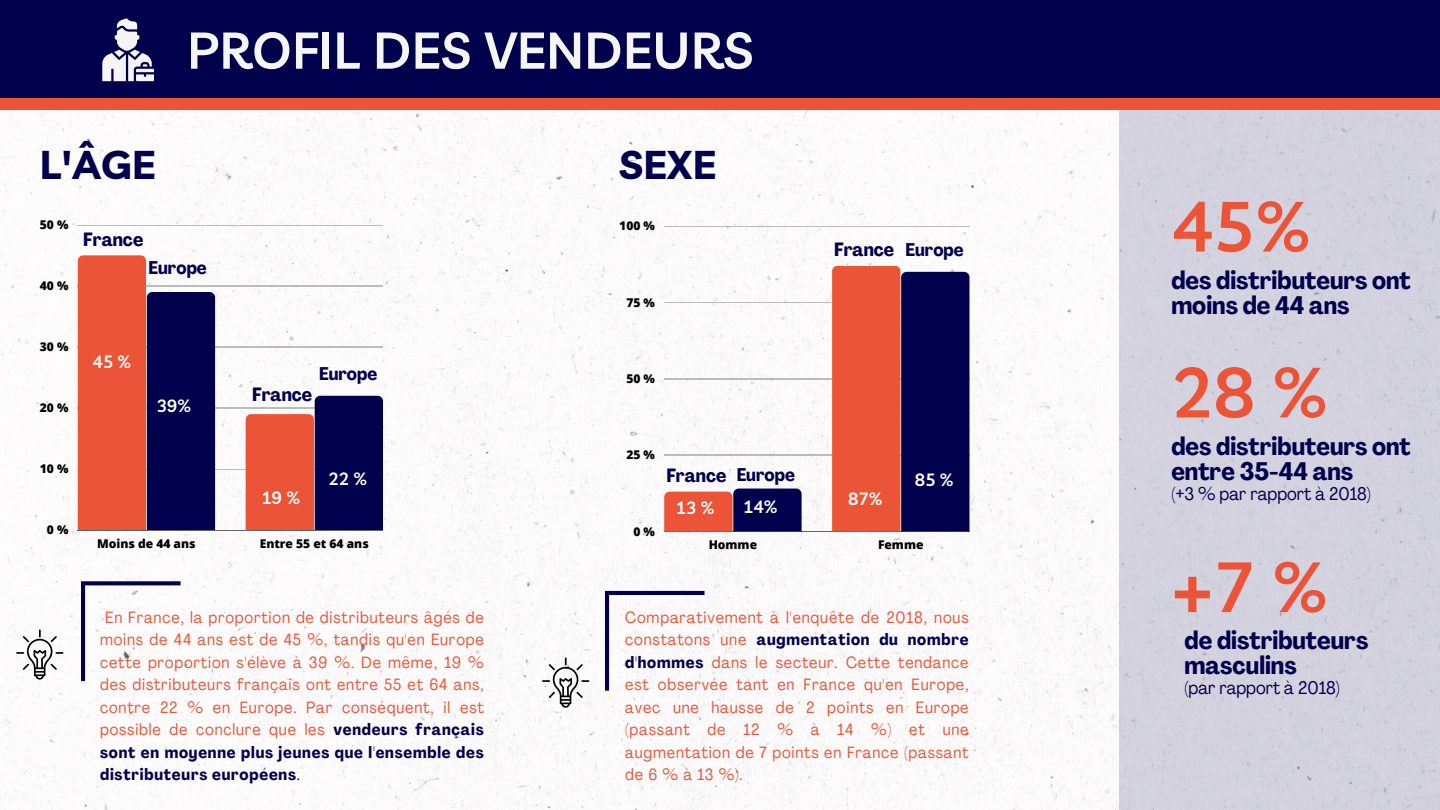
<style>
.page{position:relative;width:1440px;height:810px;background:#fff}
.page>*{position:absolute;margin:0;border:0;box-sizing:border-box;transform-origin:0 0}
.t1{font:600 70px "Livvic";color:#eb5436}
.t2{font:600 51px "Livvic";letter-spacing:.01em;color:#f5f5f5}
.t3{font:700 40px "Livvic";letter-spacing:.01em;color:#00004d}
.t4{font:700 condensed 25px/24.8px "Agrandir";color:#00004d}
.t5{font:700 condensed 18.9px "Agrandir";color:#00004d}
.t6{font:700 condensed 18.1px "Agrandir";color:#00004d}
.t7{font:condensed 18px "Agrandir";color:#00004d}
.t8{font:600 17.3px "Livvic";color:#fff}
.t9{font:condensed 16.1px/22.5px "Agrandir";letter-spacing:.05em;color:#eb5436;text-align:justify}
.t10{font:800 12.1px "Open Sans";color:#000}
.s1{font-weight:700;color:#00004d}
.s2{color:#00004d}
</style>
<div class="page">
<img style="left:0;top:110px;width:1120px;height:700px">
<div style="left:0;top:0;width:1440px;height:110px;background:#eb5436"></div>
<div style="left:0;top:0;width:1440px;height:98px;background:#00004d"></div>
<hr style="left:78px;top:225px;width:305px;height:1px;background:#000">
<hr style="left:78px;top:286px;width:305px;height:1px;background:#000">
<hr style="left:78px;top:347px;width:305px;height:1px;background:#000">
<hr style="left:78px;top:408px;width:305px;height:1px;background:#000">
<hr style="left:78px;top:469px;width:305px;height:1px;background:#000">
<hr style="left:78px;top:530px;width:305px;height:1px;background:#000">
<svg style="left:78px;top:255px;width:137px;height:275px;background:#863b4e"></svg>
<svg style="left:246px;top:396px;width:137px;height:134px;background:#76354f"></svg>
<svg style="left:102px;top:18px;width:52px;height:63px"></svg>
<svg style="left:16px;top:629px;width:47px;height:51px"></svg>
<hr style="left:664px;top:226px;width:305px;height:1px;background:#000">
<hr style="left:664px;top:302px;width:305px;height:1px;background:#000">
<hr style="left:664px;top:379px;width:305px;height:1px;background:#000">
<hr style="left:664px;top:455px;width:305px;height:1px;background:#000">
<hr style="left:664px;top:531px;width:305px;height:1px;background:#000">
<svg style="left:664px;top:489px;width:138px;height:42px;background:#77314a"></svg>
<svg style="left:832px;top:266px;width:137px;height:265px;background:#792e44"></svg>
<svg style="left:542px;top:658px;width:47px;height:50px"></svg>
<svg style="left:81px;top:581px;width:100px;height:100px"></svg>
<svg style="left:399px;top:672px;width:46px;height:73px"></svg>
<svg style="left:605px;top:591px;width:100px;height:100px"></svg>
<svg style="left:923px;top:681px;width:46px;height:73px"></svg>
<div style="left:1120px;top:110px;width:320px;height:700px;background:#d4d2df"></div>
<p class="t2" style="left:187px;top:17px;width:568px">PROFIL DES VENDEURS</p>
<p class="t3" style="left:40px;top:138px;width:117px">L'ÂGE</p>
<p class="t3" style="left:619px;top:138px;width:98px">SEXE</p>
<p class="t10" style="left:40px;top:216px;width:30px">50 %</p>
<p class="t10" style="left:40px;top:277px;width:30px">40 %</p>
<p class="t5" style="left:83px;top:231px;width:62px">France</p>
<p class="t6" style="left:149px;top:261px;width:60px">Europe</p>
<p class="t10" style="left:40px;top:338px;width:30px">30 %</p>
<p class="t10" style="left:40px;top:399px;width:30px">20 %</p>
<p class="t8" style="left:93px;top:350px;width:40px">45 %</p>
<p class="t8" style="left:157px;top:395px;width:36px">39%</p>
<p class="t10" style="left:40px;top:460px;width:30px">10 %</p>
<p class="t10" style="left:47px;top:521px;width:23px">0 %</p>
<p class="t5" style="left:252px;top:386px;width:62px">France</p>
<p class="t6" style="left:319px;top:366px;width:60px">Europe</p>
<p class="t8" style="left:262px;top:486px;width:40px">19 %</p>
<p class="t8" style="left:328px;top:467px;width:40px">22 %</p>
<p class="t10" style="left:619px;top:217px;width:37px">100 %</p>
<p class="t10" style="left:626px;top:294px;width:30px">75 %</p>
<p class="t10" style="left:626px;top:370px;width:30px">50 %</p>
<p class="t10" style="left:626px;top:446px;width:30px">25 %</p>
<p class="t10" style="left:633px;top:523px;width:23px">0 %</p>
<p class="t5" style="left:666px;top:468px;width:62px">France</p>
<p class="t6" style="left:737px;top:467px;width:60px">Europe</p>
<p class="t8" style="left:676px;top:496px;width:40px">13 %</p>
<p class="t8" style="left:743px;top:496px;width:36px">14%</p>
<p class="t5" style="left:834px;top:242px;width:62px">France</p>
<p class="t6" style="left:906px;top:242px;width:60px">Europe</p>
<p class="t8" style="left:848px;top:487px;width:36px">87%</p>
<p class="t8" style="left:915px;top:469px;width:40px">85 %</p>
<p class="t10" style="left:97px;top:535px;width:100px">Moins de 44 ans</p>
<p class="t10" style="left:260px;top:535px;width:111px">Entre 55 et 64 ans</p>
<p class="t10" style="left:709px;top:536px;width:50px">Homme</p>
<p class="t10" style="left:878px;top:536px;width:47px">Femme</p>
<p class="t9" style="left:100px;top:607px;width:385px;text-indent:5px">En France, la proportion de distributeurs âgés de moins de 44 ans est de 45 %, tandis qu'en Europe cette proportion s'élève à 39 %. De même, 19 % des distributeurs français ont entre 55 et 64 ans, contre 22 % en Europe. Par conséquent, il est possible de conclure que les <span class="s1">vendeurs français sont en moyenne plus jeunes que l'ensemble des distributeurs européens</span><span class="s2">.</span></p>
<p class="t9" style="left:625px;top:607px;width:345px">Comparativement à l'enquête de 2018, nous constatons une <span class="s1">augmentation du nombre d'hommes</span> dans le secteur. Cette tendance est observée tant en France qu'en Europe, avec une hausse de 2 points en Europe (passant de 12 % à 14 %) et une augmentation de 7 points en France (passant de6%à13%).</p>
<p class="t1" style="left:1171px;top:181px;width:141px">45%</p>
<p class="t4" style="left:1171px;top:270px;width:241px">des distributeurs ont moins de 44 ans</p>
<p class="t1" style="left:1171px;top:347px;width:158px">28 %</p>
<p class="t4" style="left:1171px;top:436px;width:241px">des distributeurs ont entre 35-44 ans</p>
<p class="t7" style="left:1171px;top:486px;width:201px">(+3 % par rapport à 2018)</p>
<p class="t1" style="left:1171px;top:542px;width:158px">+7 %</p>
<p class="t4" style="left:1185px;top:630px;width:185px">de distributeurs masculins</p>
<p class="t7" style="left:1185px;top:680px;width:157px">(par rapport à 2018)</p>
</div>
